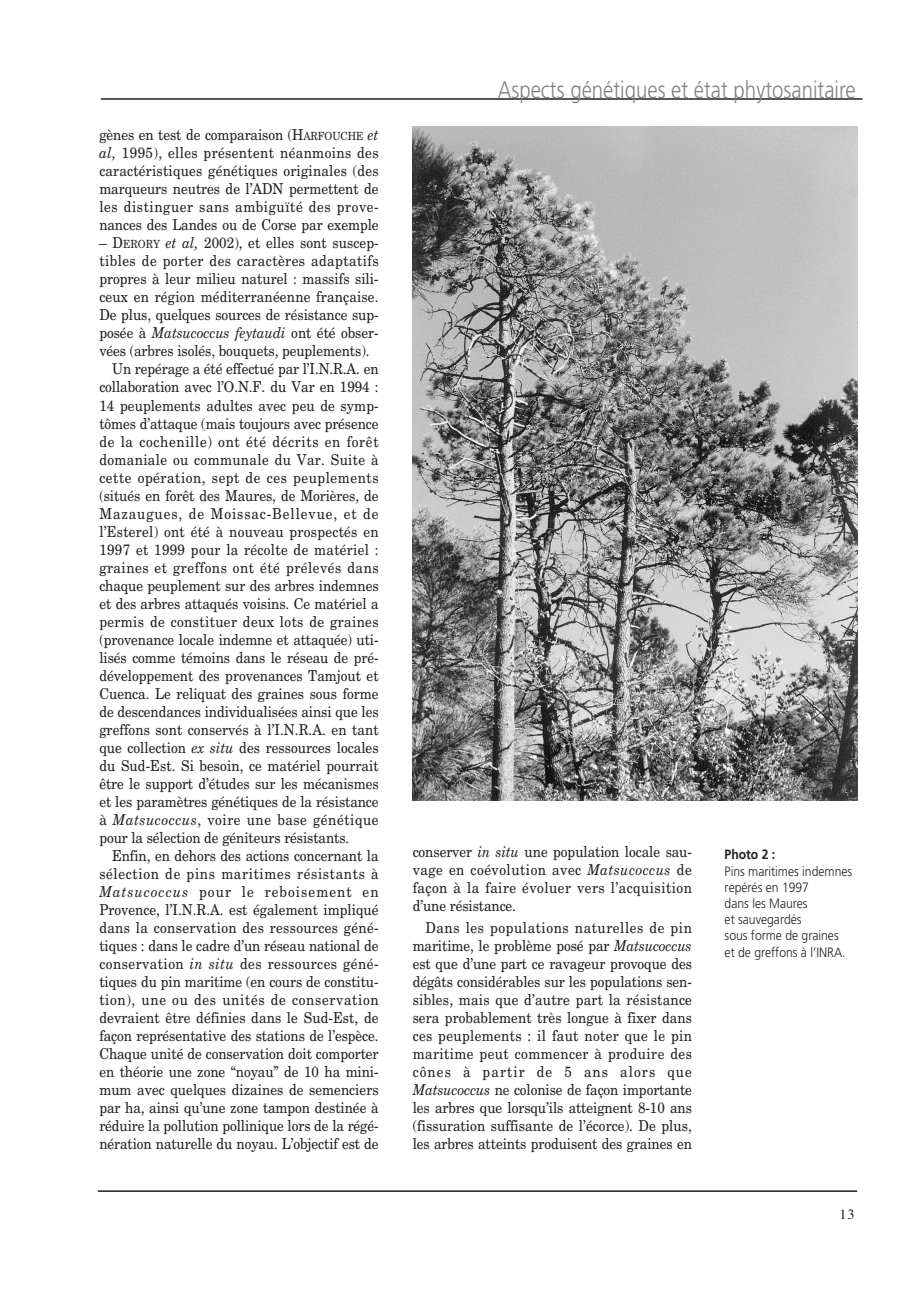
<style>
.page{position:relative;width:919px;height:1289px;background:#fff}
.page>*{position:absolute;margin:0;border:0;box-sizing:border-box;transform-origin:0 0}
.t1{font:300 24px "Frutiger";color:#808285;scale:.85 1}
.t2{font:15px/18px "New Century Schlbk";color:#231f20;text-align:justify;scale:.9 1}
.t3{font:15px "New Century Schlbk";letter-spacing:.035em;color:#231f20;scale:.9 1}
.t4{font:15px "New Century Schlbk";letter-spacing:.05em;color:#231f20;scale:.9 1}
.t5{font:15px "New Century Schlbk";letter-spacing:.025em;color:#231f20;scale:.9 1}
.t6{font:15px "New Century Schlbk";letter-spacing:.02em;color:#231f20;scale:.9 1}
.t7{font:15px "New Century Schlbk";letter-spacing:.04em;color:#231f20;scale:.9 1}
.t8{font:italic 15px "New Century Schlbk";letter-spacing:-.005em;color:#231f20;scale:.9 1}
.t9{font:15px "New Century Schlbk";letter-spacing:.07em;color:#231f20;scale:.9 1}
.t10{font:15px "New Century Schlbk";letter-spacing:.08em;color:#231f20;scale:.9 1}
.t11{font:14.25px "Times";color:#231f20}
.t12{font:300 13.5px/16.2px "Frutiger";color:#231f20;scale:.9 1}
.t13{font:700 13.5px "Frutiger";color:#231f20;scale:.9 1}
.s1{font-size:11.25px}
.s2{font-style:italic}
.s3{font-style:normal}
</style>
<div class="page">
<hr style="left:98px;top:1190px;width:759px;height:1px;background:#231f20">
<hr style="left:101px;top:98px;width:761px;height:2px;background:#231f20">
<img style="left:412px;top:127px;width:445px;height:673px">
<p class="t2" style="left:99px;top:126px;width:312px">gènes en test de comparaison (H<span class="s1">ARFOUCHE</span> <span class="s2">et al,</span> 1995), elles présentent néanmoins des caractéristiques génétiques originales (des marqueurs neutres de l’ADN permettent de les distinguer sans ambiguïté des prove&shy;nances des Landes ou de Corse par exemple</p>
<p class="t2" style="left:99px;top:234px;width:312px">– D<span class="s1">ERORY</span> <span class="s2">et al,</span> 2002), et elles sont suscep-</p>
<p class="t3" style="left:99px;top:252px;width:312px">tibles de porter des caractères adaptatifs</p>
<p class="t2" style="left:99px;top:270px;width:312px">propres à leur milieu naturel : massifs sili-</p>
<p class="t2" style="left:99px;top:288px;width:312px">ceux en région méditerranéenne française.</p>
<p class="t2" style="left:99px;top:306px;width:312px">De plus, quelques sources de résistance sup-</p>
<p class="t8" style="left:99px;top:324px;width:312px"><span class="s3">posée à</span> Matsucoccus feytaudi <span class="s3">ont été obser-</span></p>
<p class="t2" style="left:99px;top:342px;width:301px">vées (arbres isolés, bouquets, peuplements).</p>
<p class="t2" style="left:112px;top:360px;width:297px">Un repérage a été effectué par l’I.N.R.A. en</p>
<p class="t2" style="left:99px;top:378px;width:312px">collaboration avec l’O.N.F. du Var en 1994 :</p>
<p class="t2" style="left:99px;top:396px;width:312px">14 peuplements adultes avec peu de symp-</p>
<p class="t2" style="left:99px;top:414px;width:312px">tômes d’attaque (mais toujours avec présence</p>
<p class="t4" style="left:99px;top:432px;width:312px">de la cochenille) ont été décrits en forêt</p>
<p class="t5" style="left:99px;top:450px;width:312px">domaniale ou communale du Var. Suite à</p>
<p class="t7" style="left:99px;top:468px;width:312px">cette opération, sept de ces peuplements</p>
<p class="t2" style="left:99px;top:486px;width:312px">(situés en forêt des Maures, de Morières, de</p>
<p class="t9" style="left:99px;top:504px;width:312px">Mazaugues, de Moissac-Bellevue, et de</p>
<p class="t6" style="left:99px;top:522px;width:312px">l’Esterel) ont été à nouveau prospectés en</p>
<p class="t6" style="left:99px;top:540px;width:312px">1997 et 1999 pour la récolte de matériel :</p>
<p class="t3" style="left:99px;top:558px;width:312px">graines et greffons ont été prélevés dans</p>
<p class="t2" style="left:99px;top:576px;width:312px">chaque peuplement sur des arbres indemnes</p>
<p class="t2" style="left:99px;top:594px;width:312px">et des arbres attaqués voisins. Ce matériel a</p>
<p class="t5" style="left:99px;top:612px;width:312px">permis de constituer deux lots de graines</p>
<p class="t2" style="left:99px;top:630px;width:312px">(provenance locale indemne et attaquée) uti-</p>
<p class="t2" style="left:99px;top:648px;width:312px">lisés comme témoins dans le réseau de pré-</p>
<p class="t2" style="left:99px;top:666px;width:312px">développement des provenances Tamjout et</p>
<p class="t2" style="left:99px;top:684px;width:312px">Cuenca. Le reliquat des graines sous forme</p>
<p class="t2" style="left:99px;top:702px;width:312px">de descendances individualisées ainsi que les</p>
<p class="t2" style="left:99px;top:720px;width:312px">greffons sont conservés à l’I.N.R.A. en tant</p>
<p class="t2" style="left:99px;top:738px;width:312px">que collection <span class="s2">ex situ</span> des ressources locales</p>
<p class="t2" style="left:99px;top:756px;width:312px">du Sud-Est. Si besoin, ce matériel pourrait</p>
<p class="t2" style="left:99px;top:774px;width:312px">être le support d’études sur les mécanismes</p>
<p class="t2" style="left:99px;top:792px;width:312px">et les paramètres génétiques de la résistance</p>
<p class="t7" style="left:99px;top:810px;width:312px">à <span class="s2">Matsucoccus</span>, voire une base génétique</p>
<p class="t2" style="left:99px;top:828px;width:279px">pour la sélection de géniteurs résistants.</p>
<p class="t2" style="left:112px;top:846px;width:297px">Enfin, en dehors des actions concernant la</p>
<p class="t4" style="left:99px;top:864px;width:312px">sélection de pins maritimes résistants à</p>
<p class="t10" style="left:99px;top:882px;width:312px"><span class="s2">Matsucoccus</span> pour le reboisement en</p>
<p class="t2" style="left:99px;top:900px;width:312px">Provence, l’I.N.R.A. est également impliqué</p>
<p class="t5" style="left:99px;top:918px;width:312px">dans la conservation des ressources géné-</p>
<p class="t2" style="left:99px;top:936px;width:312px">tiques : dans le cadre d’un réseau national de</p>
<p class="t3" style="left:99px;top:954px;width:312px">conservation <span class="s2">in situ</span> des ressources géné-</p>
<p class="t2" style="left:99px;top:972px;width:312px">tiques du pin maritime (en cours de constitu-</p>
<p class="t4" style="left:99px;top:990px;width:312px">tion), une ou des unités de conservation</p>
<p class="t2" style="left:99px;top:1008px;width:312px">devraient être définies dans le Sud-Est, de</p>
<p class="t2" style="left:99px;top:1026px;width:312px">façon représentative des stations de l’espèce.</p>
<p class="t2" style="left:99px;top:1044px;width:312px">Chaque unité de conservation doit comporter</p>
<p class="t2" style="left:99px;top:1062px;width:312px">en théorie une zone “noyau” de 10 ha mini-</p>
<p class="t2" style="left:99px;top:1080px;width:312px">mum avec quelques dizaines de semenciers</p>
<p class="t2" style="left:99px;top:1098px;width:312px">par ha, ainsi qu’une zone tampon destinée à</p>
<p class="t2" style="left:99px;top:1116px;width:312px">réduire la pollution pollinique lors de la régé-</p>
<p class="t2" style="left:99px;top:1134px;width:312px">nération naturelle du noyau. L’objectif est de</p>
<h1 class="t1" style="left:497px;top:76px;width:422px">Aspects génétiques et état phytosanitaire</h1>
<p class="t2" style="left:412px;top:842px;width:312px">conserver <span class="s2">in situ</span> une population locale sau&shy;vage en coévolution avec <span class="s2">Matsucoccus</span> de façon à la faire évoluer vers l’acquisition d’une résistance.</p>
<p class="t2" style="left:412px;top:918px;width:312px;text-indent:13px">Dans les populations naturelles de pin maritime, le problème posé par <span class="s2">Matsucoccus </span>est que d’une part ce ravageur provoque des dégâts considérables sur les populations sen&shy;sibles, mais que d’autre part la résistance sera probablement très longue à fixer dans ces peuplements : il faut noter que le pin maritime peut commencer à produire des cônes à partir de 5 ans alors que <span class="s2">Matsucoccus</span> ne colonise de façon importante les arbres que lorsqu’ils atteignent 8-10 ans (fissuration suffisante de l’écorce). De plus, les arbres atteints produisent des graines en</p>
<p class="t13" style="left:724px;top:846px;width:58px">Photo 2 :</p>
<p class="t12" style="left:724px;top:862px;width:143px">Pins maritimes indemnes repérés en 1997<br>dans les Maures<br>et sauvegardés<br>sous forme de graines et de greffons à l’INRA.</p>
<p class="t11" style="left:839px;top:1200px;width:17px">13</p>
</div>
